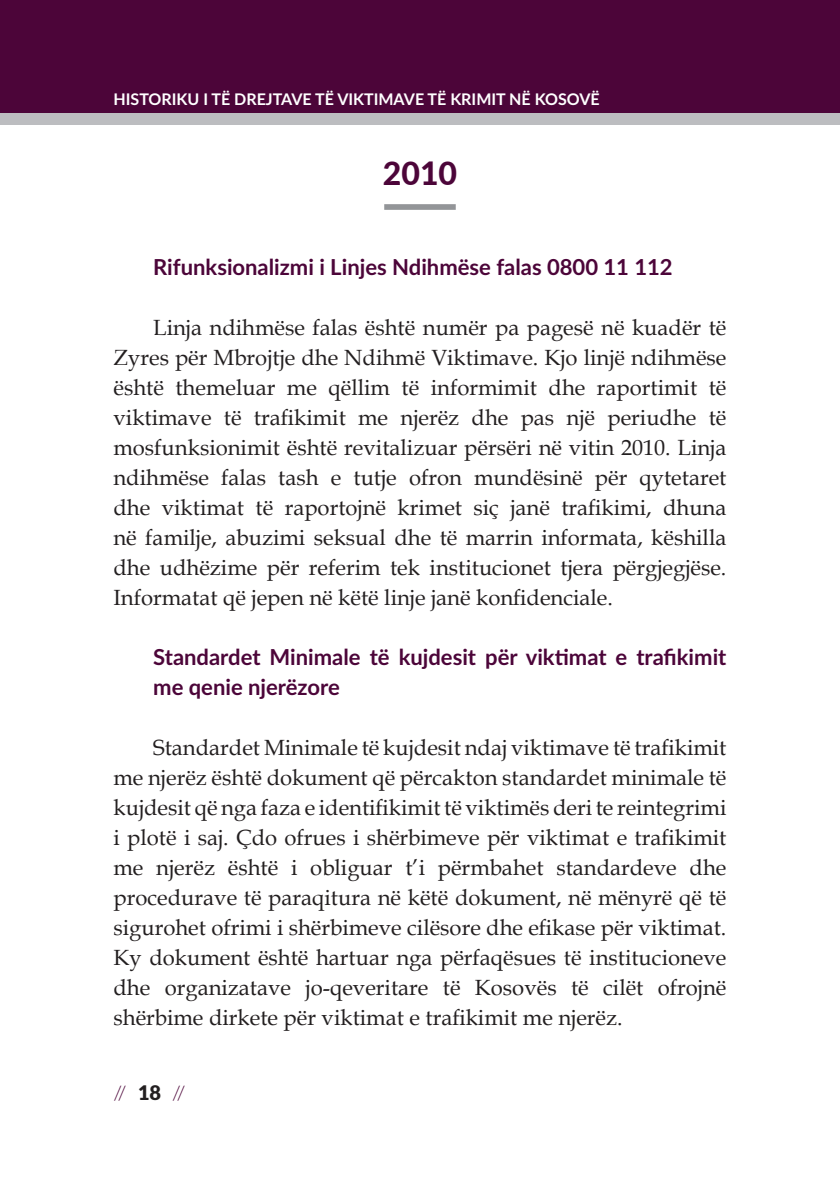
<style>
.page{position:relative;width:840px;height:1191px;background:#fff}
.page>*{position:absolute;margin:0;border:0;box-sizing:border-box;transform-origin:0 0}
.t1{font:800 32px "Lato";color:#4c0539}
.t2{font:22px/30px "Book Antiqua";color:#231f20;text-align:justify}
.t3{font:700 22px/30px "Lato";color:#4c0539}
.t4{font:300 20px "Lato";color:#4c0539}
.t5{font:700 16px "Lato";color:#fff}
.s1{font-weight:900;color:#231f20}
</style>
<div class="page">
<div style="left:0;top:0;width:839px;height:113px;background:#4c0539"></div>
<div style="left:0;top:113px;width:839px;height:12px;background:#bcbdc0"></div>
<div style="left:384px;top:204px;width:71px;height:6px;background:#939598"></div>
<p class="t5" style="left:113px;top:87px;width:487px">HISTORIKU I TË DREJTAVE TË VIKTIMAVE TË KRIMIT NË KOSOVË</p>
<h1 class="t1" style="left:382px;top:149px;width:76px">2010</h1>
<p class="t3" style="left:153px;top:251px;width:520px">Rifunksionalizmi i Linjes Ndihmëse falas 0800 11 112</p>
<p class="t2" style="left:113px;top:312px;width:614px;text-indent:40px">Linja ndihmëse falas është numër pa pagesë në kuadër të Zyres për Mbrojtje dhe Ndihmë Viktimave. Kjo linjë ndihmëse është themeluar me qëllim të informimit dhe raportimit të viktimave të trafikimit me njerëz dhe pas një periudhe të mosfunksionimit është revitalizuar përsëri në vitin 2010. Linja ndihmëse falas tash e tutje ofron mundësinë për qytetaret dhe viktimat të raportojnë krimet siç janë trafikimi, dhuna në familje, abuzimi seksual dhe të marrin informata, këshilla dhe udhëzime për referim tek institucionet tjera përgjegjëse.<br>Informatat që jepen në këtë linje janë konfidenciale.</p>
<p class="t3" style="left:153px;top:641px;width:574px">Standardet Minimale të kujdesit për viktimat e trafikimit me qenie njerëzore</p>
<p class="t2" style="left:113px;top:732px;width:614px;text-indent:40px">Standardet Minimale të kujdesit ndaj viktimave të trafikimit me njerëz është dokument që përcakton standardet minimale të kujdesit që nga faza e identifikimit të viktimës deri te reintegrimi i plotë i saj. Çdo ofrues i shërbimeve për viktimat e trafikimit me njerëz është i obliguar t’i përmbahet standardeve dhe procedurave të paraqitura në këtë dokument, në mënyrë që të sigurohet ofrimi i shërbimeve cilësore dhe efikase për viktimat.<br>Ky dokument është hartuar nga përfaqësues të institucioneve dhe organizatave jo-qeveritare të Kosovës të cilët ofrojnë shërbime dirkete për viktimat e trafikimit me njerëz.</p>
<p class="t4" style="left:113px;top:1079px;width:73px">// <span class="s1">1 8</span> //</p>
</div>
